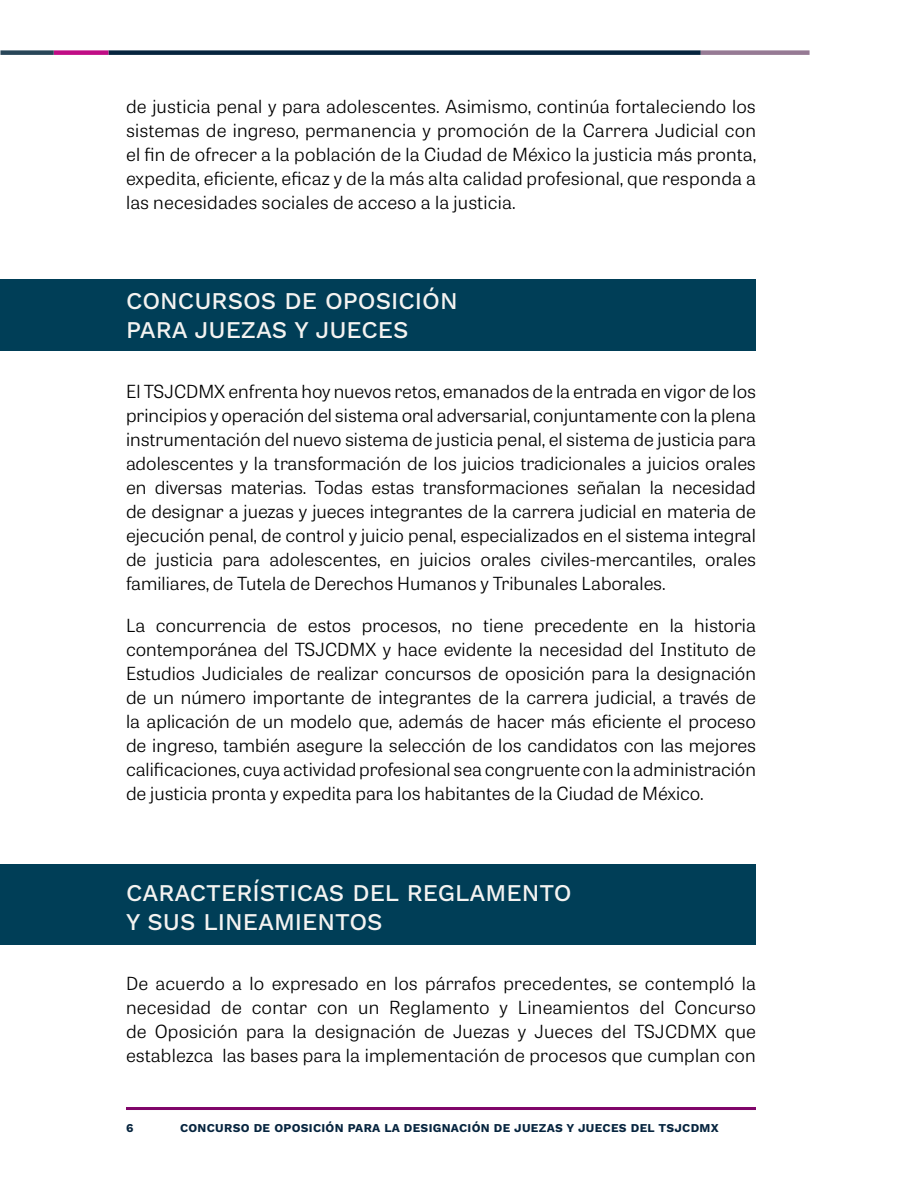
<style>
.page{position:relative;width:918px;height:1188px;background:#fff}
.page>*{position:absolute;margin:0;border:0;box-sizing:border-box;transform-origin:0 0}
.Subtitulo_1o_nivel{font:500 24px/28.8px "Work Sans";color:#f4f3f1}
.Cuerpo_texto{font:300 18px/24px "Tablet Gothic Wide";color:#000;text-align:justify}
.t1{font:700 12px "Work Sans";letter-spacing:.025em;color:#06243e}
</style>
<div class="page">
<hr style="left:126px;top:1107px;width:630px;height:3px;background:#7f0569">
<div style="left:701px;top:50px;width:109px;height:5px;background:#967a94"></div>
<div style="left:108px;top:50px;width:593px;height:5px;background:#06243e"></div>
<div style="left:54px;top:50px;width:54px;height:5px;background:#c00d85"></div>
<div style="left:0;top:50px;width:54px;height:5px;background:#284658"></div>
<div style="left:0;top:279px;width:756px;height:72px;background:#003e57"></div>
<div style="left:0;top:864px;width:756px;height:81px;background:#003e57"></div>
<p class="Cuerpo_texto" style="left:126px;top:93px;width:632px">de justicia penal y para adolescentes. Asimismo, continúa fortaleciendo los sistemas de ingreso, permanencia y promoción de la Carrera Judicial con el fin de ofrecer a la población de la Ciudad de México la justicia más pronta, expedita, eficiente, eficaz y de la más alta calidad profesional, que responda a las necesidades sociales de acceso a la justicia.</p>
<p class="Subtitulo_1o_nivel" style="left:126px;top:288px;width:333px">CONCURSOS DE OPOSICIÓN<br>PARA JUEZAS Y JUECES</p>
<p class="Cuerpo_texto" style="left:126px;top:379px;width:632px">El TSJCDMX enfrenta hoy nuevos retos, emanados de la entrada en vigor de los principios y operación del sistema oral adversarial, conjuntamente con la plena instrumentación del nuevo sistema de justicia penal, el sistema de justicia para adolescentes y la transformación de los juicios tradicionales a juicios orales en diversas materias. Todas estas transformaciones señalan la necesidad de designar a juezas y jueces integrantes de la carrera judicial en materia de ejecución penal, de control y juicio penal, especializados en el sistema integral de justicia para adolescentes, en juicios orales civiles-mercantiles, orales familiares, de Tutela de Derechos Humanos y Tribunales Laborales.</p>
<p class="Cuerpo_texto" style="left:126px;top:613px;width:632px">La concurrencia de estos procesos, no tiene precedente en la historia contemporánea del TSJCDMX y hace evidente la necesidad del Instituto de Estudios Judiciales de realizar concursos de oposición para la designación de un número importante de integrantes de la carrera judicial, a través de la aplicación de un modelo que, además de hacer más eficiente el proceso de ingreso, también asegure la selección de los candidatos con las mejores calificaciones, cuya actividad profesional sea congruente con la administración de justicia pronta y expedita para los habitantes de la Ciudad de México.</p>
<p class="Subtitulo_1o_nivel" style="left:126px;top:880px;width:447px">CARACTERÍSTICAS DEL REGLAMENTO<br>Y SUS LINEAMIENTOS</p>
<p class="Cuerpo_texto" style="left:126px;top:970px;width:632px">De acuerdo a lo expresado en los párrafos precedentes, se contempló la necesidad de contar con un Reglamento y Lineamientos del Concurso de Oposición para la designación de Juezas y Jueces del TSJCDMX que establezca las bases para la implementación de procesos que cumplan con</p>
<p class="t1" style="left:126px;top:1121px;width:9px">6</p>
<p class="t1" style="left:180px;top:1121px;width:540px">CONCURSO DE OPOSICIÓN PARA LA DESIGNACIÓN DE JUEZAS Y JUECES DEL TSJCDMX</p>
</div>
